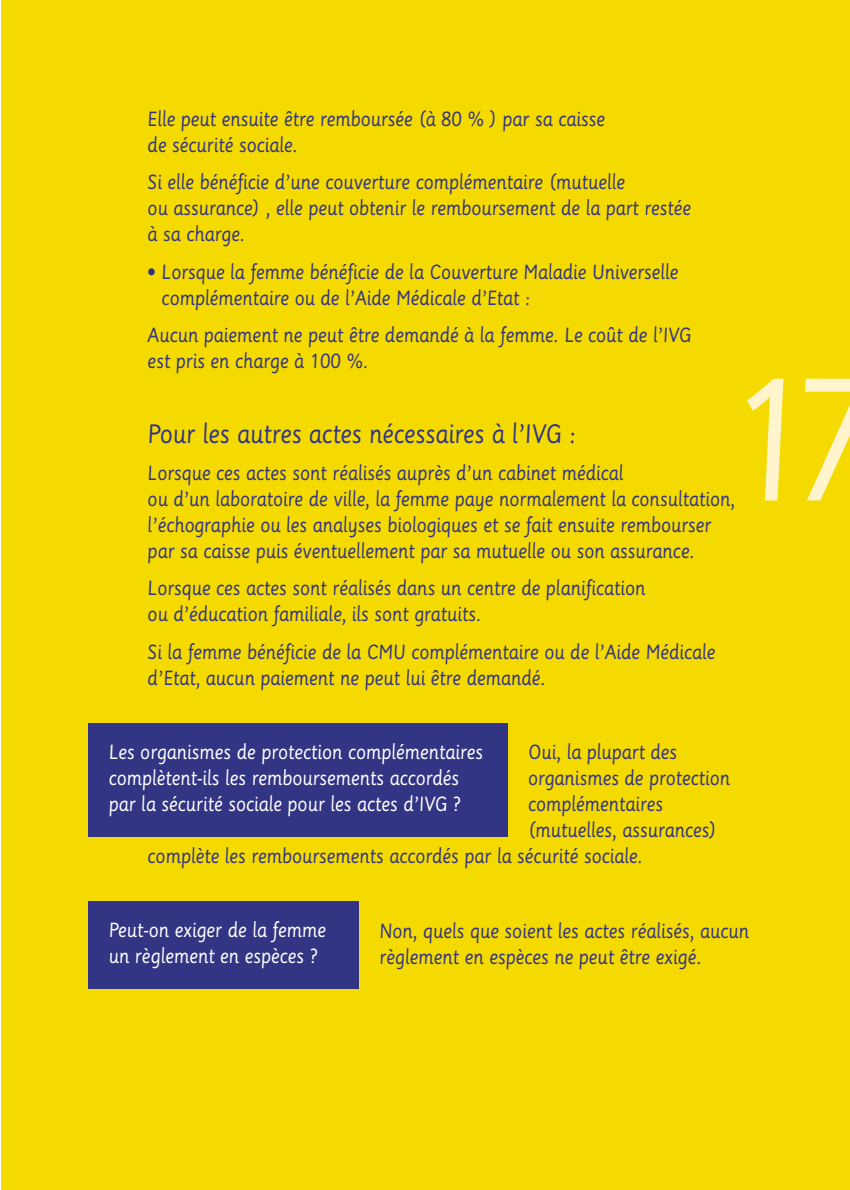
<style>
.page{position:relative;width:850px;height:1190px;background:#fff}
.page>*{position:absolute;margin:0;border:0;box-sizing:border-box;transform-origin:0 0}
.t1{font:170px "Sassoon Primary";color:#fff4cc;scale:.9 1}
.t2{font:26px "Sassoon Primary";letter-spacing:-.02em;color:#323484;scale:.9 1}
.t3{font:20px/26px "Sassoon Primary";letter-spacing:-.02em;color:#323484;scale:.9 1}
.t4{font:20px/26px "Sassoon Primary";letter-spacing:-.02em;color:#fff;scale:.9 1}
</style>
<div class="page">
<div style="left:1px;top:0;width:849px;height:1190px;background:#f5da00"></div>
<div style="left:88px;top:723px;width:420px;height:113px;background:#323484"></div>
<div style="left:88px;top:901px;width:271px;height:88px;background:#323484"></div>
<p class="t3" style="left:147px;top:108px;width:510px">Elle peut ensuite être remboursée (à 80 % ) par sa caisse de sécurité sociale.</p>
<p class="t3" style="left:147px;top:171px;width:606px">Si elle bénéficie d’une couverture complémentaire (mutuelle<br>ou assurance) , elle peut obtenir le remboursement de la part restée à sa charge.</p>
<p class="t3" style="left:161px;top:260px;width:576px;text-indent:-14px">• Lorsque la femme bénéficie de la Couverture Maladie Universelle complémentaire ou de l’Aide Médicale d’Etat :</p>
<p class="t3" style="left:147px;top:324px;width:606px">Aucun paiement ne peut être demandé à la femme. Le coût de l’IVG est pris en charge à 100 %.</p>
<h2 class="t2" style="left:147px;top:422px;width:478px">Pour les autres actes nécessaires à l’IVG :</h2>
<p class="t3" style="left:147px;top:462px;width:655px">Lorsque ces actes sont réalisés auprès d’un cabinet médical<br>ou d’un laboratoire de ville, la femme paye normalement la consultation, l’échographie ou les analyses biologiques et se fait ensuite rembourser par sa caisse puis éventuellement par sa mutuelle ou son assurance.</p>
<p class="t3" style="left:147px;top:577px;width:555px">Lorsque ces actes sont réalisés dans un centre de planification ou d’éducation familiale, ils sont gratuits.</p>
<p class="t3" style="left:147px;top:641px;width:633px">Si la femme bénéficie de la CMU complémentaire ou de l’Aide Médicale d’Etat, aucun paiement ne peut lui être demandé.</p>
<h1 class="t1" style="left:723px;top:366px;width:172px">17</h1>
<p class="t4" style="left:108px;top:740px;width:418px">Les organismes de protection complémentaires complètent-ils les remboursements accordés par la sécurité sociale pour les actes d’IVG ?</p>
<p class="t3" style="left:528px;top:741px;width:168px">Oui, la plupart des</p>
<p class="t3" style="left:528px;top:767px;width:226px">organismes de protection</p>
<p class="t3" style="left:528px;top:793px;width:152px">complémentaires</p>
<p class="t3" style="left:528px;top:819px;width:212px">(mutuelles, assurances)</p>
<p class="t3" style="left:147px;top:845px;width:552px">complète les remboursements accordés par la sécurité sociale.</p>
<p class="t4" style="left:108px;top:919px;width:244px">Peut-on exiger de la femme un règlement en espèces ?</p>
<p class="t3" style="left:379px;top:920px;width:412px">Non, quels que soient les actes réalisés, aucun règlement en espèces ne peut être exigé.</p>
</div>
